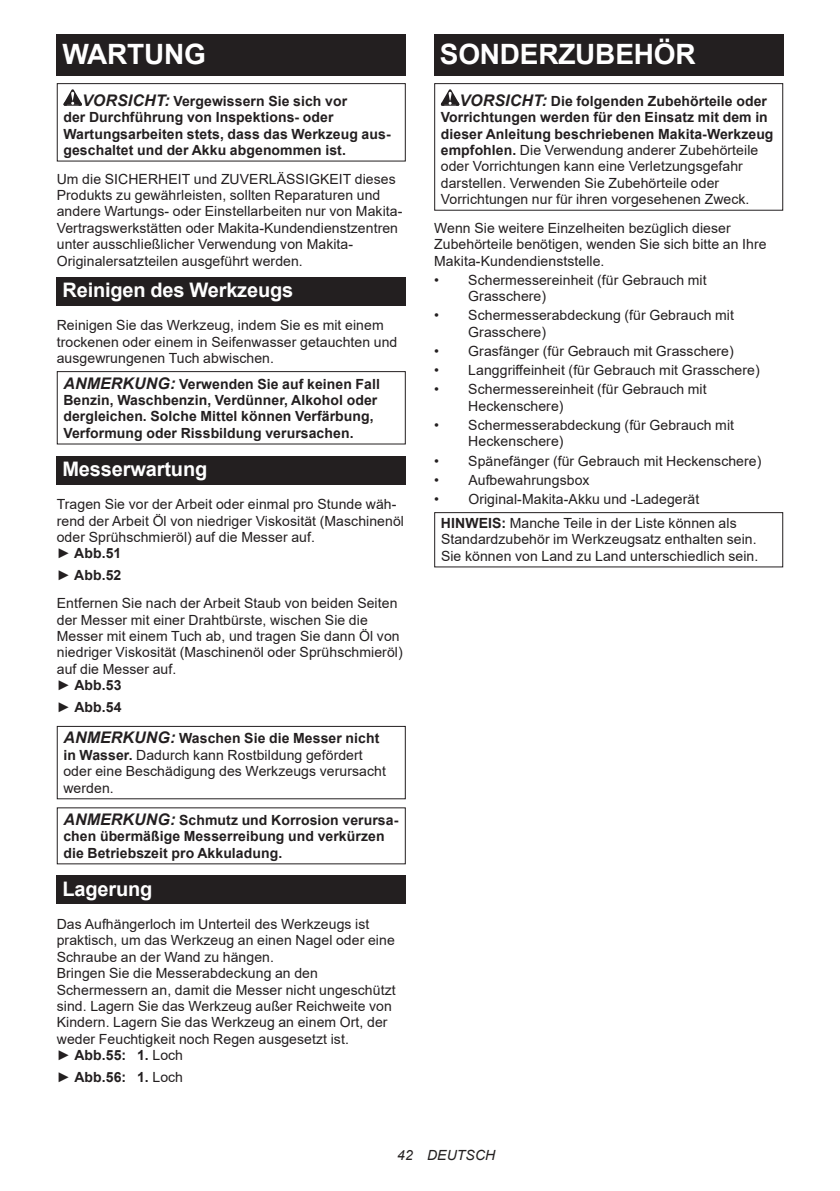
<style>
.page{position:relative;width:840px;height:1191px;background:#fff}
.page>*{position:absolute;margin:0;border:0;box-sizing:border-box;transform-origin:0 0}
.t1{font:700 28px "Arial";letter-spacing:-.01em;color:#fff}
.t2{font:700 20px "Arial";letter-spacing:-.01em;color:#fff}
.t3{font:14px/16.4px "Arial";letter-spacing:.005em;color:#231f20}
.t4{font:700 14px/16.4px "Arial";letter-spacing:.005em;color:#231f20}
.t5{font:italic 14px "Arial";letter-spacing:.005em;color:#231f20}
.s1{font-style:italic;font-size:16px}
.s2{font-weight:700}
.s3{font-weight:400}
.s4{font-weight:700;font-style:italic;font-size:16px}
</style>
<div class="page">
<div style="left:57px;top:34px;width:348px;height:41px;background:#231f20"></div>
<svg style="left:63px;top:89px;width:19px;height:17px"></svg>
<div style="left:57px;top:83px;width:348px;height:79px;border:1px solid #231f20"></div>
<div style="left:57px;top:277px;width:348px;height:28px;background:#231f20"></div>
<div style="left:57px;top:371px;width:348px;height:73px;border:1px solid #231f20"></div>
<div style="left:57px;top:456px;width:348px;height:28px;background:#231f20"></div>
<div style="left:57px;top:726px;width:348px;height:73px;border:1px solid #231f20"></div>
<div style="left:57px;top:875px;width:348px;height:29px;background:#231f20"></div>
<div style="left:434px;top:34px;width:348px;height:41px;background:#231f20"></div>
<svg style="left:440px;top:89px;width:19px;height:17px"></svg>
<div style="left:434px;top:83px;width:348px;height:128px;border:1px solid #231f20"></div>
<div style="left:434px;top:512px;width:348px;height:55px;border:1px solid #231f20"></div>
<h1 class="t1" style="left:62px;top:34px;width:145px">WARTUNG</h1>
<p class="t4" style="left:63px;top:93px;width:328px;text-indent:19px"><span class="s1">VORSICHT:</span> Vergewissern Sie sich vor<br>der Durchführung von Inspektions- oder Wartungsarbeiten stets, dass das Werkzeug aus&shy;geschaltet und der Akku abgenommen ist.</p>
<p class="t3" style="left:57px;top:170px;width:347px">Um die SICHERHEIT und ZUVERLÄSSIGKEIT dieses Produkts zu gewährleisten, sollten Reparaturen und andere Wartungs- oder Einstellarbeiten nur von Makita-Vertragswerkstätten oder Makita-Kundendienstzentren unter ausschließlicher Verwendung von Makita-Originalersatzteilen ausgeführt werden.</p>
<h2 class="t2" style="left:62px;top:276px;width:232px">Reinigen des Werkzeugs</h2>
<p class="t3" style="left:57px;top:317px;width:342px">Reinigen Sie das Werkzeug, indem Sie es mit einem trockenen oder einem in Seifenwasser getauchten und ausgewrungenen Tuch abwischen.</p>
<p class="t4" style="left:63px;top:376px;width:318px"><span class="s1">ANMERKUNG:</span> Verwenden Sie auf keinen Fall Benzin, Waschbenzin, Verdünner, Alkohol oder dergleichen. Solche Mittel können Verfärbung, Verformung oder Rissbildung verursachen.</p>
<h2 class="t2" style="left:62px;top:455px;width:146px">Messerwartung</h2>
<p class="t3" style="left:57px;top:496px;width:348px">Tragen Sie vor der Arbeit oder einmal pro Stunde wäh&shy;rend der Arbeit Öl von niedriger Viskosität (Maschinenöl oder Sprühschmieröl) auf die Messer auf.<br>► <span class="s2">Abb.51</span></p>
<p class="t3" style="left:57px;top:561px;width:342px;line-height:27.8px">► <span class="s2">Abb.52<br></span>Entfernen Sie nach der Arbeit Staub von beiden Seiten</p>
<p class="t3" style="left:57px;top:611px;width:347px">der Messer mit einer Drahtbürste, wischen Sie die Messer mit einem Tuch ab, und tragen Sie dann Öl von niedriger Viskosität (Maschinenöl oder Sprühschmieröl) auf die Messer auf.<br>► <span class="s2">Abb.53</span></p>
<p class="t4" style="left:57px;top:699px;width:66px"><span class="s3">►</span> Abb.54</p>
<p class="t3" style="left:63px;top:730px;width:324px"><span class="s4">ANMERKUNG:</span> <span class="s2">Waschen Sie die Messer nicht in Wasser.</span> Dadurch kann Rostbildung gefördert oder eine Beschädigung des Werkzeugs verursacht werden.</p>
<p class="t4" style="left:63px;top:812px;width:336px"><span class="s1">ANMERKUNG:</span> Schmutz und Korrosion verursa&shy;chen übermäßige Messerreibung und verkürzen die Betriebszeit pro Akkuladung.</p>
<h2 class="t2" style="left:62px;top:874px;width:91px">Lagerung</h2>
<p class="t3" style="left:57px;top:916px;width:340px">Das Aufhängerloch im Unterteil des Werkzeugs ist praktisch, um das Werkzeug an einen Nagel oder eine Schraube an der Wand zu hängen.<br>Bringen Sie die Messerabdeckung an den Schermessern an, damit die Messer nicht ungeschützt sind. Lagern Sie das Werkzeug außer Reichweite von Kindern. Lagern Sie das Werkzeug an einem Ort, der weder Feuchtigkeit noch Regen ausgesetzt ist.<br>► <span class="s2">Abb.55: 1.</span> Loch</p>
<p class="t4" style="left:57px;top:1069px;width:128px"><span class="s3">►</span> Abb.56: 1. <span class="s3">Loch</span></p>
<h1 class="t1" style="left:439px;top:34px;width:257px">SONDERZUBEHÖR</h1>
<p class="t3" style="left:440px;top:92px;width:334px;text-indent:19px"><span class="s4">VORSICHT:</span> <span class="s2">Die folgenden Zubehörteile oder Vorrichtungen werden für den Einsatz mit dem in dieser Anleitung beschriebenen Makita-Werkzeug empfohlen.</span> Die Verwendung anderer Zubehörteile oder Vorrichtungen kann eine Verletzungsgefahr darstellen. Verwenden Sie Zubehörteile oder Vorrichtungen nur für ihren vorgesehenen Zweck.</p>
<p class="t3" style="left:434px;top:219px;width:334px">Wenn Sie weitere Einzelheiten bezüglich dieser<br>Zubehörteile benötigen, wenden Sie sich bitte an Ihre<br>Makita-Kundendienststelle.</p>
<p class="t3" style="left:468px;top:271px;width:240px;text-indent:-34px">• Schermessereinheit (für Gebrauch mit<br>Grasschere)</p>
<p class="t3" style="left:468px;top:307px;width:267px;text-indent:-34px">• Schermesserabdeckung (für Gebrauch mit<br>Grasschere)</p>
<p class="t3" style="left:434px;top:343px;width:301px">• Grasfänger (für Gebrauch mit Grasschere)</p>
<p class="t3" style="left:434px;top:362px;width:327px">• Langgriffeinheit (für Gebrauch mit Grasschere)</p>
<p class="t3" style="left:468px;top:381px;width:240px;text-indent:-34px">• Schermessereinheit (für Gebrauch mit<br>Heckenschere)</p>
<p class="t3" style="left:468px;top:417px;width:267px;text-indent:-34px">• Schermesserabdeckung (für Gebrauch mit<br>Heckenschere)</p>
<p class="t3" style="left:434px;top:452px;width:328px">• Spänefänger (für Gebrauch mit Heckenschere)</p>
<p class="t3" style="left:434px;top:471px;width:157px">• Aufbewahrungsbox</p>
<p class="t3" style="left:440px;top:487px;width:297px;line-height:23.8px;text-indent:-7px">• Original-Makita-Akku und -Ladegerät<br><span class="s2">HINWEIS:</span> Manche Teile in der Liste können als</p>
<p class="t3" style="left:441px;top:531px;width:319px">Standardzubehör im Werkzeugsatz enthalten sein.<br>Sie können von Land zu Land unterschiedlich sein.</p>
<p class="t5" style="left:397px;top:1146px;width:99px">42 DEUTSCH</p>
</div>
